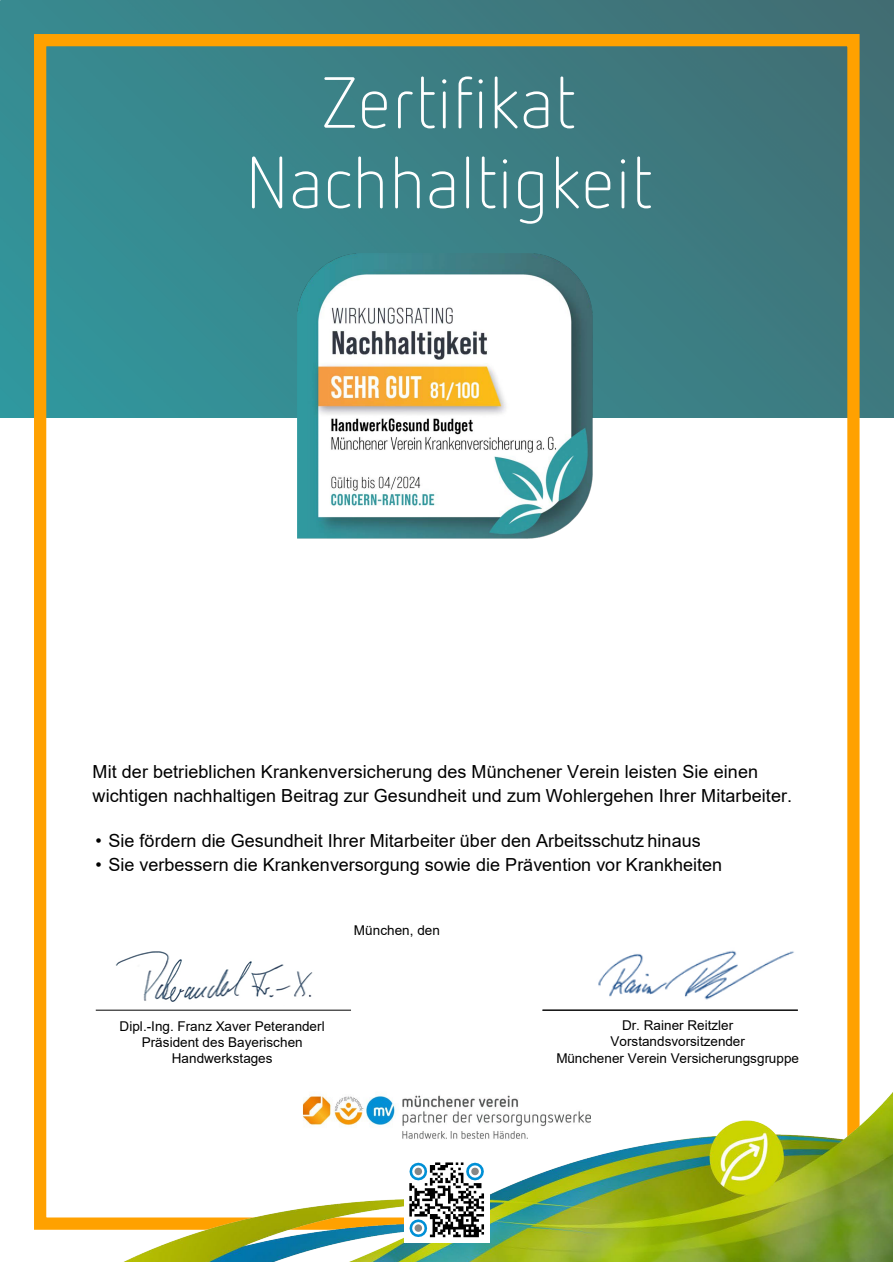
<style>
.page{position:relative;width:894px;height:1264px;background:#fff}
.page>*{position:absolute;margin:0;border:0;box-sizing:border-box;transform-origin:0 0}
.t1{font:300 72px "Netto OT";color:#fff}
.t2{font:18px/24px "Arial";letter-spacing:.005em;color:#000}
.t3{font:13.5px/16px "Arial";letter-spacing:.005em;color:#000;text-align:center}
</style>
<div class="page">
<img style="left:0;top:0;width:893px;height:417px">
<div style="left:34px;top:34px;width:825px;height:1195px;border:12px solid #ffa100"></div>
<img style="left:298px;top:254px;width:297px;height:285px">
<hr style="left:96px;top:1009px;width:255px;height:1px;background:#000">
<hr style="left:542px;top:1009px;width:255px;height:1px;background:#000">
<img style="left:34px;top:1076px;width:858px;height:185px">
<div style="left:404px;top:1156px;width:85px;height:85px;background:#fff"></div>
<svg style="left:409px;top:1162px;width:75px;height:74px"></svg>
<img style="left:298px;top:1079px;width:298px;height:74px">
<img style="left:116px;top:951px;width:197px;height:51px">
<img style="left:598px;top:950px;width:196px;height:50px">
<h1 class="t1" style="left:321px;top:59px;width:255px">Zertifikat</h1>
<p class="t1" style="left:245px;top:139px;width:409px">Nachhaltigkeit</p>
<p class="t2" style="left:93px;top:759px;width:701px">Mit der betrieblichen Krankenversicherung des Münchener Verein leisten Sie einen wichtigen nachhaltigen Beitrag zur Gesundheit und zum Wohlergehen Ihrer Mitarbeiter.</p>
<p class="t2" style="left:95px;top:828px;width:606px">• Sie fördern die Gesundheit Ihrer Mitarbeiter über den Arbeitsschutz hinaus</p>
<p class="t2" style="left:95px;top:852px;width:628px">• Sie verbessern die Krankenversorgung sowie die Prävention vor Krankheiten</p>
<p class="t3" style="left:354px;top:922px;width:88px">München, den</p>
<p class="t3" style="left:120px;top:1017px;width:206px">Dipl.-Ing. Franz Xaver Peteranderl<br>Präsident des Bayerischen<br>Handwerkstages</p>
<p class="t3" style="left:610px;top:1017px;width:136px">Dr. Rainer Reitzler<br>Vorstandsvorsitzender</p>
<p class="t3" style="left:556px;top:1049px;width:244px">Münchener Verein Versicherungsgruppe</p>
</div>
